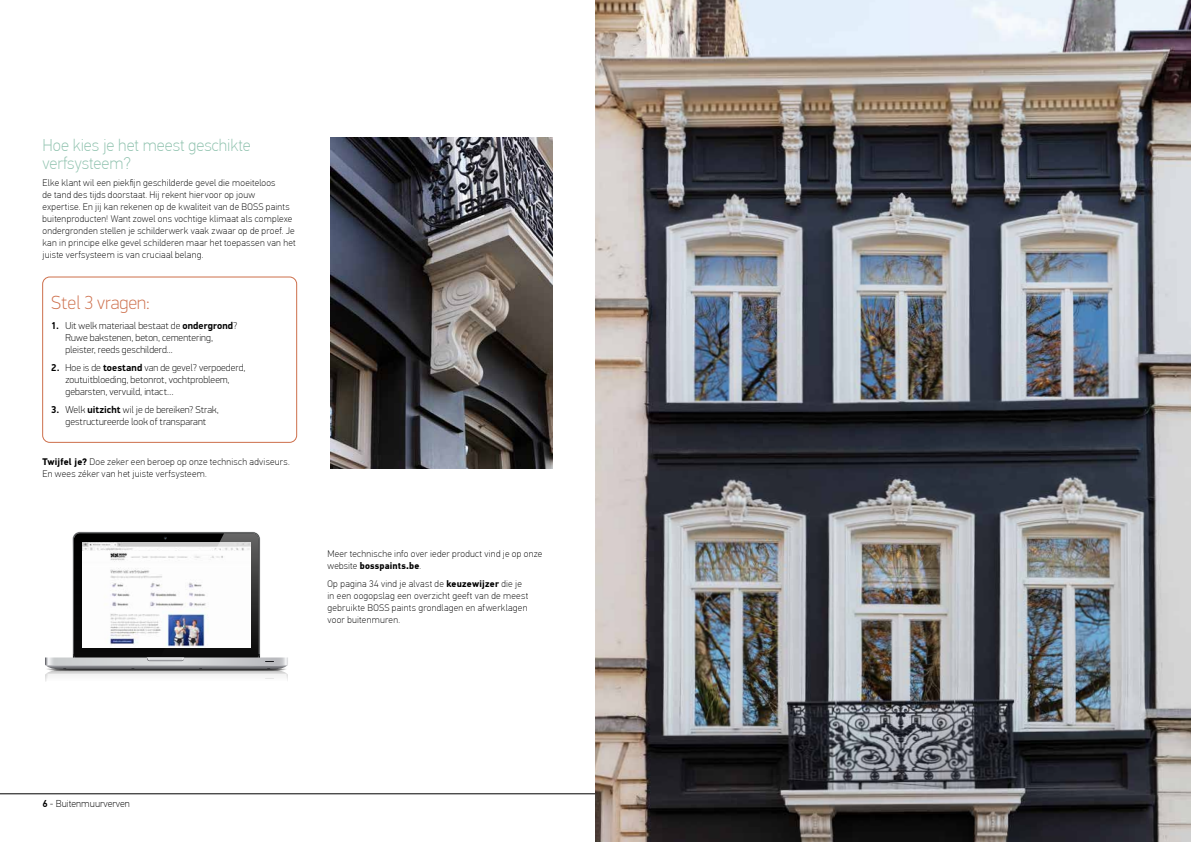
<style>
.page{position:relative;width:1191px;height:842px;background:#fff}
.page>*{position:absolute;margin:0;border:0;box-sizing:border-box;transform-origin:0 0}
.t1{font:100 19px "PFDIN Display Pro";color:#cd6f4b}
.t2{font:100 17px/18px "PF Din Text Pro";color:#8fc2ae}
.t3{font:100 10px/12px "PFDIN Display Pro";letter-spacing:.01em;color:#000}
.t4{font:100 10px "PF Din Text Pro";color:#000}
.t5{font:100 9.5px/12px "PF Din Text Pro";letter-spacing:.025em;color:#000}
.s1{font-weight:700}
.s2{font-weight:500}
</style>
<div class="page">
<hr style="left:0;top:793px;width:595px;height:1px;background:#000">
<img style="left:331px;top:138px;width:222px;height:331px">
<svg style="left:45px;top:532px;width:243px;height:150px"></svg>
<img style="left:595px;top:0;width:596px;height:842px">
<div style="left:43px;top:277px;width:254px;height:165px;border:1px solid #cd6f4b;border-radius:7px"></div>
<h2 class="t2" style="left:43px;top:136px;width:210px">Hoe kies je het meest geschikte verfsysteem?</h2>
<p class="t5" style="left:43px;top:177px;width:255px">Elke klant wil een piekfijn geschilderde gevel die moeiteloos<br>de tand des tijds doorstaat. Hij rekent hiervoor op jouw<br>expertise. En jij kan rekenen op de kwaliteit van de BOSS paints buitenproducten! Want zowel ons vochtige klimaat als complexe ondergronden stellen je schilderwerk vaak zwaar op de proef. Je kan in principe elke gevel schilderen maar het toepassen van het juiste verfsysteem is van cruciaal belang.</p>
<h1 class="t1" style="left:51px;top:291px;width:100px">Stel 3 vragen:</h1>
<p class="t3" style="left:65px;top:320px;width:174px;text-indent:-14px"><span class="s1">1.</span> Uit welk materiaal bestaat de <span class="s1">ondergrond</span>?<br>Ruwe bakstenen, beton, cementering, pleister, reeds geschilderd...</p>
<p class="t3" style="left:65px;top:362px;width:182px;text-indent:-14px"><span class="s1">2.</span> Hoe is de <span class="s1">toestand</span> van de gevel? verpoederd, zoutuitbloeding, betonrot, vochtprobleem, gebarsten, vervuild, intact…</p>
<p class="t3" style="left:51px;top:403px;width:169px;text-align:center"><span class="s1">3.</span> Welk <span class="s1">uitzicht</span> wil je de bereiken? Strak, gestructureerde look of transparant</p>
<p class="t5" style="left:43px;top:456px;width:248px"><span class="s1">Twijfel je?</span> Doe zeker een beroep op onze technisch adviseurs.<br>En wees zéker van het juiste verfsysteem.</p>
<p class="t5" style="left:327px;top:548px;width:216px">Meer technische info over ieder product vind je op onze website <span class="s1">bosspaints.be</span>.</p>
<p class="t5" style="left:327px;top:578px;width:202px">Op pagina 34 vind je alvast de <span class="s1">keuzewijzer</span> die je in een oogopslag een overzicht geeft van de meest gebruikte BOSS paints grondlagen en afwerklagen voor buitenmuren.</p>
<p class="t4" style="left:43px;top:798px;width:89px"><span class="s2">6</span> - Buitenmuurverven</p>
</div>
